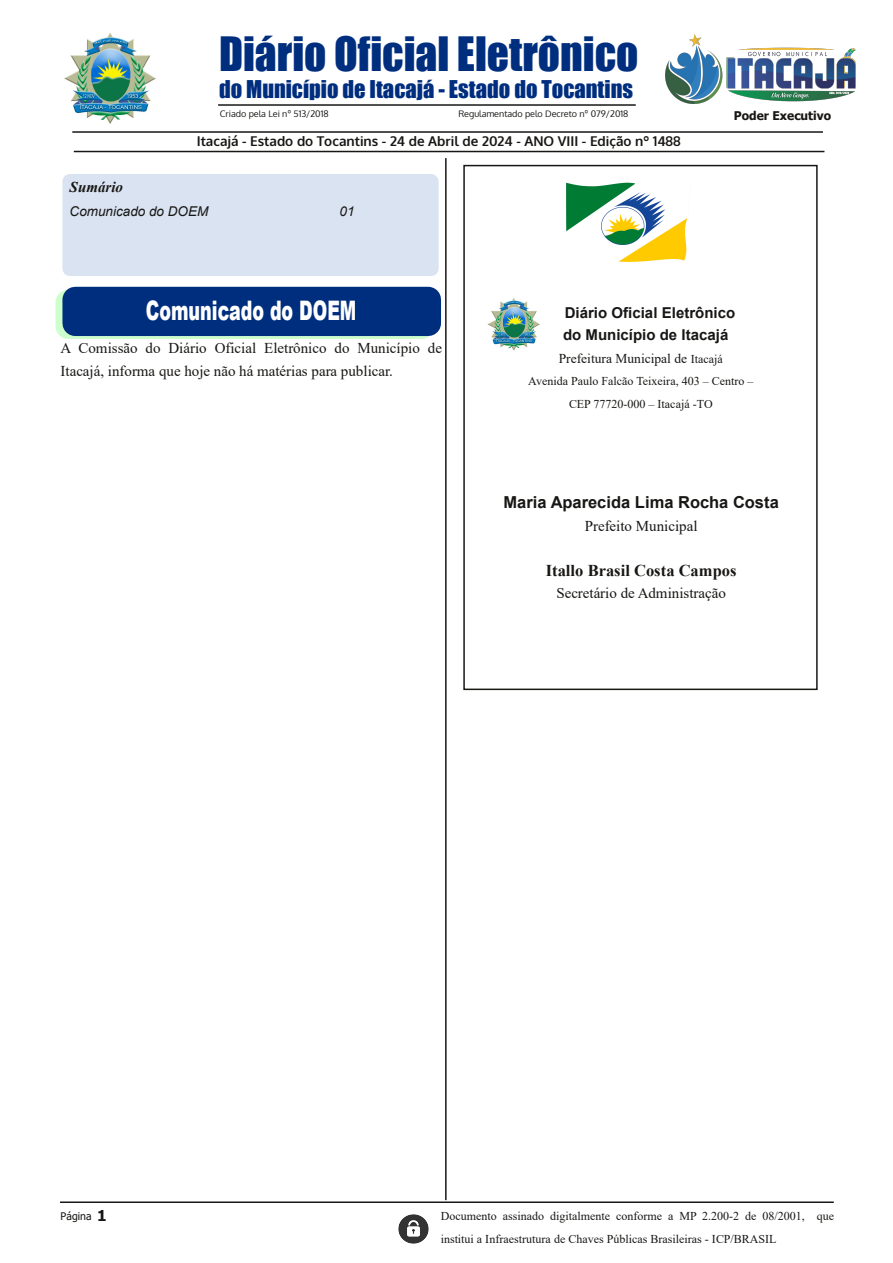
<style>
.page{position:relative;width:893px;height:1263px;background:#fff}
.page>*{position:absolute;margin:0;border:0;box-sizing:border-box;transform-origin:0 0}
.t1{font:43.5px "Impact";color:#002e7f}
.t2{font:900 26.85px "Arial";color:#fff;scale:.65 1}
.t3{font:22.5px "Impact";color:#002e7f}
.t4{font:700 16.5px "Arial";color:#181715}
.t5{font:700 16.5px "Times New Roman";color:#181715}
.t6{font:15px/22.5px "Times New Roman";color:#181715}
.t7{font:700 15px/22.5px "Arial";letter-spacing:.005em;color:#181715}
.t8{font:italic 700 15px "Times New Roman";letter-spacing:.005em;color:#181715}
.t9{font:700 13.5px "Oxygen";color:#181715}
.t10{font:13.5px "Times New Roman";color:#181715}
.t11{font:italic 13.5px "Arial";color:#181715}
.t12{font:12px/22.5px "Times New Roman";color:#181715}
.t13{font:700 12px "Tahoma";color:#181715}
.t14{font:10.5px "Tahoma";letter-spacing:.005em;color:#181715}
.t15{font:9px "Oxygen";letter-spacing:-.005em;color:#181715}
.s1{font-size:12px}
.s2{font-weight:700;font-size:15px}
</style>
<div class="page">
<img style="left:64px;top:33px;width:92px;height:91px">
<hr style="left:218px;top:104px;width:418px;height:2px;background:#181715">
<hr style="left:72px;top:131px;width:751px;height:2px;background:#181715">
<img style="left:666px;top:34px;width:190px;height:70px">
<hr style="left:74px;top:151px;width:750px;height:1px;background:#181715">
<hr style="left:60px;top:1201px;width:774px;height:2px;background:#181715">
<hr style="left:445px;top:158px;width:2px;height:1042px;background:#181715">
<img style="left:398px;top:1214px;width:31px;height:30px">
<div style="left:56px;top:290px;width:378px;height:49px;border:26px solid #cfc"></div>
<div style="left:62px;top:287px;width:379px;height:49px;border:26px solid #002e7f"></div>
<div style="left:70px;top:182px;width:361px;height:86px;background:#dae3f2"></div>
<div style="left:62px;top:174px;width:377px;height:102px;border:15px solid #dae3f2"></div>
<div style="left:463px;top:165px;width:355px;height:525px;border:2px solid #181715"></div>
<img style="left:487px;top:298px;width:53px;height:53px">
<img style="left:566px;top:183px;width:122px;height:79px">
<h1 class="t1" style="left:219px;top:27px;width:421px">Diário Oficial Eletrônico</h1>
<h3 class="t3" style="left:219px;top:75px;width:415px">do Município de Itacajá - Estado do Tocantins</h3>
<p class="t15" style="left:220px;top:108px;width:110px">Criado pela Lei nº 513/2018</p>
<p class="t15" style="left:458px;top:108px;width:171px">Regulamentado pelo Decreto nº 079/2018</p>
<p class="t9" style="left:197px;top:132px;width:485px">Itacajá - Estado do Tocantins - 24 de Abril de 2024 - ANO VIII - Edição nº 1488</p>
<p class="t8" style="left:70px;top:178px;width:55px">Sumário</p>
<p class="t11" style="left:70px;top:203px;width:140px">Comunicado do DOEM</p>
<p class="t11" style="left:340px;top:203px;width:17px">01</p>
<p class="t13" style="left:734px;top:108px;width:99px">Poder Executivo</p>
<h2 class="t2" style="left:146px;top:291px;width:326px">Comunicado do DOEM</h2>
<p class="t6" style="left:61px;top:337px;width:383px">A Comissão do Diário Oficial Eletrônico do Município de<br>Itacajá, informa que hoje não há matérias para publicar.</p>
<p class="t7" style="left:563px;top:301px;width:174px">Diário Oficial Eletrônico do Município de Itacajá</p>
<p class="t10" style="left:559px;top:351px;width:166px">Prefeitura Municipal de <span class="s1">Itacajá</span></p>
<p class="t12" style="left:528px;top:370px;width:227px;text-align:center">Avenida Paulo Falcão Teixeira, 403 – Centro –<br>CEP 77720-000 – Itacajá -TO</p>
<h3 class="t4" style="left:503px;top:493px;width:277px">Maria Aparecida Lima Rocha Costa</h3>
<p class="t6" style="left:585px;top:515px;width:114px">Prefeito Municipal</p>
<h3 class="t5" style="left:546px;top:561px;width:192px">Itallo Brasil Costa Campos</h3>
<p class="t6" style="left:556px;top:582px;width:171px">Secretário de Administração</p>
<p class="t14" style="left:61px;top:1209px;width:48px">Página <span class="s2">1</span></p>
<p class="t12" style="left:441px;top:1205px;width:395px">Documento assinado digitalmente conforme a MP 2.200-2 de 08/2001, que institui a Infraestrutura de Chaves Públicas Brasileiras - ICP/BRASIL</p>
</div>
